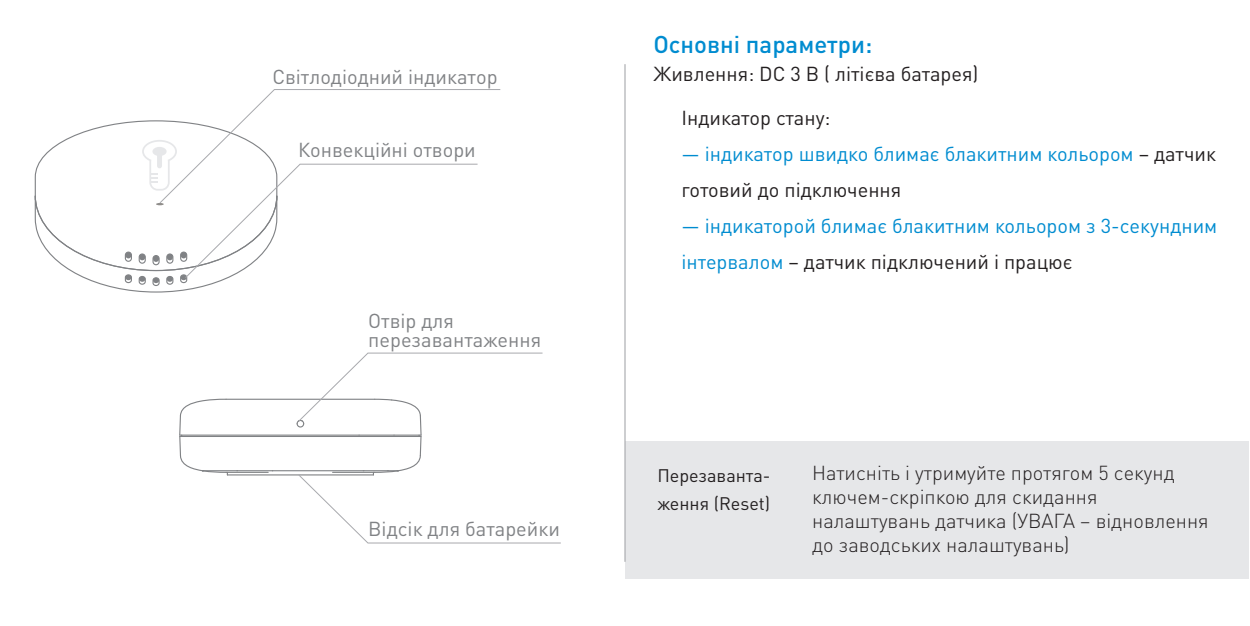
<style>
.page{position:relative;width:1250px;height:626px;background:#fff}
.page>*{position:absolute;margin:0;border:0;box-sizing:border-box;transform-origin:0 0}
.t1{font:500 24px "DIN Pro";color:#008cd0}
.t2{font:20px/36px "DIN Pro";color:#008cd0}
.t3{font:300 20px/24px "DIN Pro";color:#231f20}
.t4{font:20px/18.8px "DIN Pro";color:#808285}
.t5{font:20px "DIN Pro";color:#231f20}
.t6{font:18px/28px "DIN Pro";color:#231f20}
.s1{color:#231f20}
</style>
<div class="page">
<div style="left:625px;top:441px;width:624px;height:138px;background:#e6e7e9"></div>
<svg style="left:64px;top:120px;width:94px;height:20px"></svg>
<hr style="left:420px;top:436px;width:2px;height:20px;background:#808285">
<hr style="left:180px;top:434px;width:179px;height:2px;background:#808285">
<hr style="left:226px;top:399px;width:149px;height:1px;background:#808285">
<hr style="left:179px;top:436px;width:2px;height:20px;background:#808285">
<hr style="left:180px;top:436px;width:173px;height:1px;background:#808285">
<svg style="left:179px;top:398px;width:48px;height:38px"></svg>
<hr style="left:273px;top:470px;width:90px;height:1px;background:#808285">
<hr style="left:237px;top:470px;width:35px;height:1px;background:#808285">
<hr style="left:227px;top:474px;width:146px;height:2px;background:#808285">
<hr style="left:203px;top:470px;width:34px;height:1px;background:#808285">
<hr style="left:227px;top:472px;width:41px;height:1px;background:#808285">
<svg style="left:179px;top:454px;width:49px;height:21px"></svg>
<svg style="left:34px;top:140px;width:192px;height:153px"></svg>
<svg style="left:158px;top:89px;width:343px;height:115px"></svg>
<svg style="left:184px;top:163px;width:294px;height:116px"></svg>
<svg style="left:296px;top:352px;width:247px;height:85px"></svg>
<svg style="left:297px;top:454px;width:264px;height:90px"></svg>
<hr style="left:624px;top:64px;width:1px;height:498px;background:#a8a9ad">
<p class="t4" style="left:272px;top:67px;width:227px">Світлодіодний індикатор</p>
<p class="t4" style="left:298px;top:140px;width:179px">Конвекційні отвори</p>
<p class="t4" style="left:368px;top:311px;width:174px">Отвір для перезавантаження</p>
<p class="t4" style="left:368px;top:519px;width:193px">Відсік для батарейки</p>
<p class="t1" style="left:653px;top:29px;width:220px">Основні параметри:</p>
<p class="t5" style="left:653px;top:62px;width:327px">Живлення: DC 3 В ( літієва батарея)</p>
<p class="t5" style="left:681px;top:106px;width:151px">Індикатор стану:</p>
<p class="t2" style="left:681px;top:136px;width:536px">— індикатор швидко блимає блакитним кольором <span class="s1">– датчик готовий до підключення</span></p>
<p class="t2" style="left:681px;top:208px;width:537px">— індикаторой блимає блакитним кольором з 3-секундним інтервалом <span class="s1">– датчик підключений і працює</span></p>
<p class="t6" style="left:657px;top:462px;width:115px">Перезаванта&shy;ження (Reset)</p>
<p class="t3" style="left:812px;top:460px;width:398px">Натисніть і утримуйте протягом 5 секунд ключем-скріпкою для скидання налаштувань датчика (УВАГА – відновлення до заводських налаштувань)</p>
</div>
